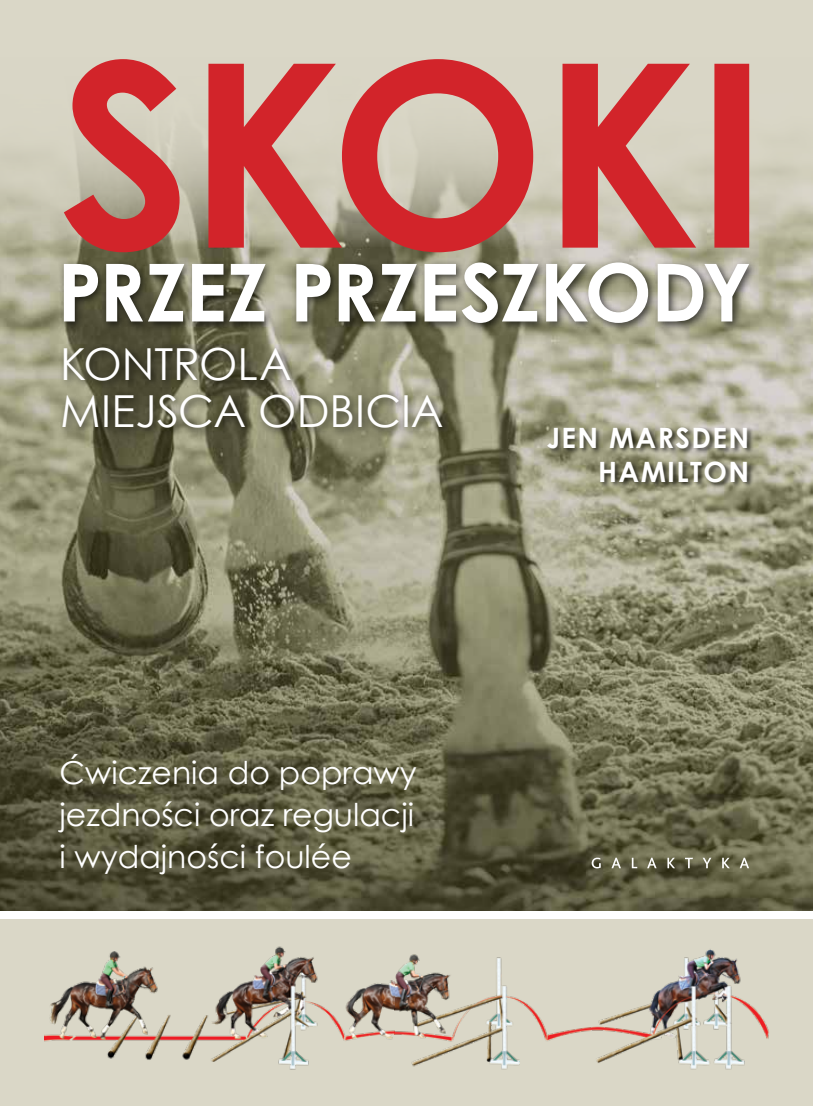
<style>
.page{position:relative;width:813px;height:1106px;background:#fff}
.page>*{position:absolute;margin:0;border:0;box-sizing:border-box;transform-origin:0 0}
.t1{font:44.1px/46.8px "Century Gothic";color:#fff}
.t2{font:31.5px/42px "Century Gothic";color:#fff;text-align:justify}
.t3{font:700 28.05px/33.6px "Century Gothic";letter-spacing:.05em;color:#fff;text-align:right}
</style>
<div class="page">
<div style="left:0;top:919px;width:812px;height:187px;background:#dad7c7"></div>
<img style="left:0;top:247px;width:812px;height:664px">
<div style="left:0;top:0;width:812px;height:247px;background:#dad7c7"></div>
<svg style="left:591px;top:857px;width:157px;height:11px;background:#7a7961"></svg>
<img style="left:45px;top:946px;width:724px;height:124px">
<svg style="left:64px;top:59px;width:684px;height:193px"></svg>
<div style="left:59px;top:258px;width:699px;height:75px;background:#000;opacity:.65"></div>
<svg style="left:64px;top:262px;width:684px;height:61px"></svg>
<div style="left:58px;top:343px;width:393px;height:95px;background:#000;opacity:.65"></div>
<div style="left:546px;top:426px;width:207px;height:62px;background:#000;opacity:.65"></div>
<h1 class="t1" style="left:60px;top:340px;width:384px">KONTROLA<br>MIEJSCA ODBICIA</h1>
<p class="t3" style="left:546px;top:420px;width:204px">JEN MARSDEN<br>HAMILTON</p>
<p class="t2" style="left:60px;top:751px;width:358px">Ćwiczenia do poprawy jezdności oraz regulacji i wydajności foulée</p>
</div>
